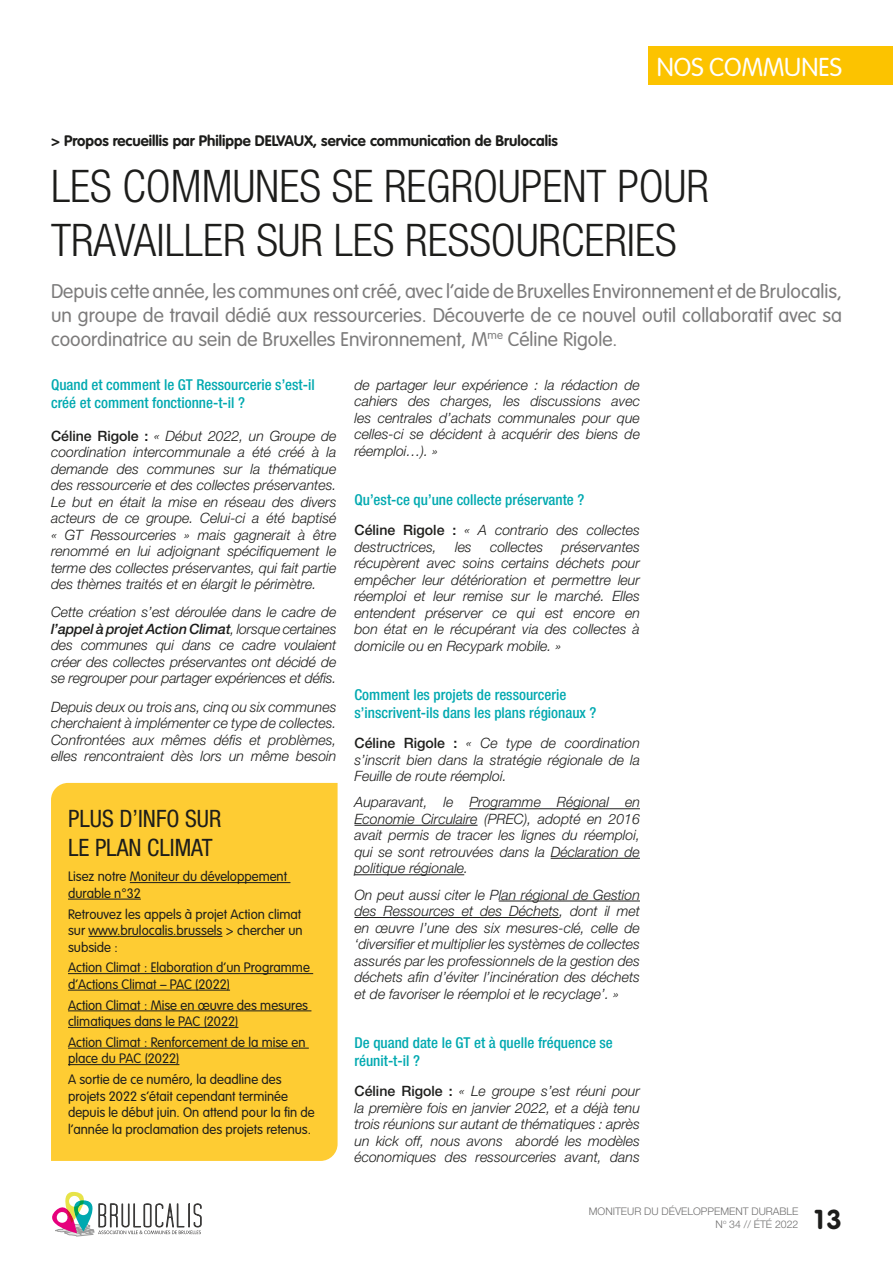
<style>
.page{position:relative;width:893px;height:1263px;background:#fff}
.page>*{position:absolute;margin:0;border:0;box-sizing:border-box;transform-origin:0 0}
.Article_Titre{font:300 condensed 45px/54px "Helvetica Neue LT Pro";color:#1d1d1b}
.t1{font:700 27px "VAG Rounded";color:#1d1d1b}
.t2{font:300 25.5px "VAG Rounded";color:#fff}
.Encadré_Titre{font:condensed 24px/28.8px "Helvetica Neue LT Pro";color:#1d1d1b}
.Article_chapeau{font:300 19.5px/24px "VAG Rounded";color:#7c7b7b;text-align:justify}
.Article_intertitre_2{font:500 condensed 15px/18px "Helvetica Neue LT Pro";color:#00a9b0}
.t3{font:700 15px "VAG Rounded";color:#1d1d1b}
.Article_Texte{font:italic 300 14.25px/16.5px "Helvetica Neue LT Pro";color:#1d1d1b;text-align:justify}
.Encadré_texte{font:300 13.5px/16.5px "VAG Rounded";color:#1d1d1b}
.t4{font:300 10.5px/12.6px "Helvetica Neue LT Pro";color:#706f6f;text-align:right}
.s1{font-weight:500;font-style:normal}
.s2{font-weight:500}
</style>
<div class="page">
<hr style="left:469px;top:808px;width:171px;height:1px;background:#1d1d1b">
<hr style="left:354px;top:825px;width:124px;height:1px;background:#1d1d1b">
<hr style="left:551px;top:858px;width:89px;height:1px;background:#1d1d1b">
<hr style="left:354px;top:874px;width:110px;height:1px;background:#1d1d1b">
<hr style="left:499px;top:901px;width:141px;height:1px;background:#1d1d1b">
<hr style="left:354px;top:917px;width:205px;height:1px;background:#1d1d1b">
<div style="left:51px;top:783px;width:287px;height:378px;background:#fecc33"></div>
<hr style="left:130px;top:882px;width:160px;height:1px;background:#1d1d1b">
<hr style="left:68px;top:899px;width:73px;height:1px;background:#1d1d1b">
<hr style="left:88px;top:936px;width:134px;height:1px;background:#1d1d1b">
<hr style="left:68px;top:973px;width:245px;height:1px;background:#1d1d1b">
<hr style="left:68px;top:990px;width:162px;height:1px;background:#1d1d1b">
<hr style="left:68px;top:1010px;width:243px;height:1px;background:#1d1d1b">
<hr style="left:68px;top:1027px;width:170px;height:1px;background:#1d1d1b">
<hr style="left:68px;top:1048px;width:241px;height:1px;background:#1d1d1b">
<hr style="left:68px;top:1064px;width:111px;height:1px;background:#1d1d1b">
<svg style="left:52px;top:1192px;width:150px;height:44px"></svg>
<div style="left:648px;top:47px;width:245px;height:38px;background:#fcc300"></div>
<p class="t3" style="left:51px;top:132px;width:508px">&gt; Propos recueillis par Philippe DELVAUX, service communication de Brulocalis</p>
<h3 class="t2" style="left:657px;top:52px;width:187px">NOS COMMUNES</h3>
<p class="Article_Titre" style="left:51px;top:159px;width:659px">LES COMMUNES SE REGROUPENT POUR<br>TRAVAILLER SUR LES RESSOURCERIES</p>
<p class="Article_chapeau" style="left:51px;top:279px;width:792px">Depuis cette année, les communes ont créé, avec l’aide de Bruxelles Environnement et de Brulocalis, un groupe de travail dédié aux ressourceries. Découverte de ce nouvel outil collaboratif avec sa cooordinatrice au sein de Bruxelles Environnement, M<sup>me</sup> Céline Rigole.</p>
<p class="Article_intertitre_2" style="left:51px;top:376px;width:265px">Quand et comment le GT Ressourcerie s’est-il créé et comment fonctionne-t-il ?</p>
<p class="Article_Texte" style="left:51px;top:427px;width:287px"><span class="s1">Céline Rigole :</span> « Début 2022, un Groupe de coordination intercommunale a été créé à la demande des communes sur la thématique des ressourcerie et des collectes préservantes.<br>Le but en était la mise en réseau des divers acteurs de ce groupe. Celui-ci a été baptisé « GT Ressourceries » mais gagnerait à être renommé en lui adjoignant spécifiquement le terme des collectes préservantes, qui fait partie des thèmes traités et en élargit le périmètre.</p>
<p class="Article_Texte" style="left:51px;top:604px;width:287px">Cette création s’est déroulée dans le cadre de <span class="s2">l’appel à projet Action Climat</span>, lorsque certaines des communes qui dans ce cadre voulaient créer des collectes préservantes ont décidé de se regrouper pour partager expériences et défis.</p>
<p class="Article_Texte" style="left:51px;top:698px;width:287px">Depuis deux ou trois ans, cinq ou six communes cherchaient à implémenter ce type de collectes.<br>Confrontées aux mêmes défis et problèmes, elles rencontraient dès lors un même besoin</p>
<p class="Encadré_Titre" style="left:68px;top:804px;width:155px">PLUS D’INFO SUR<br>LE PLAN CLIMAT</p>
<p class="Encadré_texte" style="left:68px;top:868px;width:221px">Lisez notre Moniteur du développement durable n°32</p>
<p class="Encadré_texte" style="left:68px;top:905px;width:236px;text-align:justify">Retrouvez les appels à projet Action climat sur www.brulocalis.brussels &gt; chercher un subside :</p>
<p class="Encadré_texte" style="left:68px;top:959px;width:243px">Action Climat : Elaboration d’un Programme d’Actions Climat – PAC (2022)</p>
<p class="Encadré_texte" style="left:68px;top:996px;width:242px">Action Climat : Mise en œuvre des mesures climatiques dans le PAC (2022)</p>
<p class="Encadré_texte" style="left:68px;top:1034px;width:239px">Action Climat : Renforcement de la mise en place du PAC (2022)</p>
<p class="Encadré_texte" style="left:68px;top:1071px;width:248px">A sortie de ce numéro, la deadline des projets 2022 s’était cependant terminée depuis le début juin. On attend pour la fin de l’année la proclamation des projets retenus.</p>
<p class="Article_Texte" style="left:354px;top:376px;width:287px">de partager leur expérience : la rédaction de cahiers des charges, les discussions avec les centrales d’achats communales pour que celles-ci se décident à acquérir des biens de réemploi…). »</p>
<p class="Article_intertitre_2" style="left:354px;top:490px;width:231px">Qu’est-ce qu’une collecte préservante ?</p>
<p class="Article_Texte" style="left:354px;top:522px;width:287px"><span class="s1">Céline Rigole :</span> « A contrario des collectes destructrices,</p>
<p class="Article_Texte" style="left:354px;top:538px;width:287px;text-indent:207px">préservantes récupèrent avec soins certains déchets pour empêcher leur détérioration et permettre leur réemploi et leur remise sur le marché. Elles entendent préserver ce qui est encore en bon état en le récupérant via des collectes à domicile ou en Recypark mobile. »</p>
<p class="Article_intertitre_2" style="left:354px;top:685px;width:243px">Comment les projets de ressourcerie s’inscrivent-ils dans les plans régionaux ?</p>
<p class="Article_Texte" style="left:354px;top:735px;width:287px"><span class="s1">Céline Rigole :</span> « Ce type de coordination s’inscrit bien dans la stratégie régionale de la Feuille de route réemploi.</p>
<p class="Article_Texte" style="left:354px;top:794px;width:287px">Auparavant, le Programme Régional en Economie Circulaire (PREC), adopté en 2016 avait permis de tracer les lignes du réemploi, qui se sont retrouvées dans la Déclaration de politique régionale.</p>
<p class="Article_Texte" style="left:354px;top:886px;width:287px">On peut aussi citer le Plan régional de Gestion des Ressources et des Déchets, dont il met en œuvre l’une des six mesures-clé, celle de ‘diversifier et multiplier les systèmes de collectes assurés par les professionnels de la gestion des déchets afin d’éviter l’incinération des déchets et de favoriser le réemploi et le recyclage’. »</p>
<p class="Article_intertitre_2" style="left:354px;top:1033px;width:260px">De quand date le GT et à quelle fréquence se réunit-t-il ?</p>
<p class="Article_Texte" style="left:354px;top:1082px;width:287px"><span class="s1">Céline Rigole :</span> « Le groupe s’est réuni pour la première fois en janvier 2022, et a déjà tenu trois réunions sur autant de thématiques : après un kick off, nous avons abordé les modèles économiques des ressourceries avant, dans</p>
<p class="Article_Texte" style="left:455px;top:538px;width:18px">les</p>
<p class="Article_Texte" style="left:490px;top:538px;width:55px">collectes</p>
<p class="t4" style="left:589px;top:1205px;width:211px">MONITEUR DU DÉVELOPPEMENT DURABLE<br>N<sup>o</sup> 34 // ÉTÉ 2022</p>
<h2 class="t1" style="left:814px;top:1203px;width:29px">13</h2>
</div>
